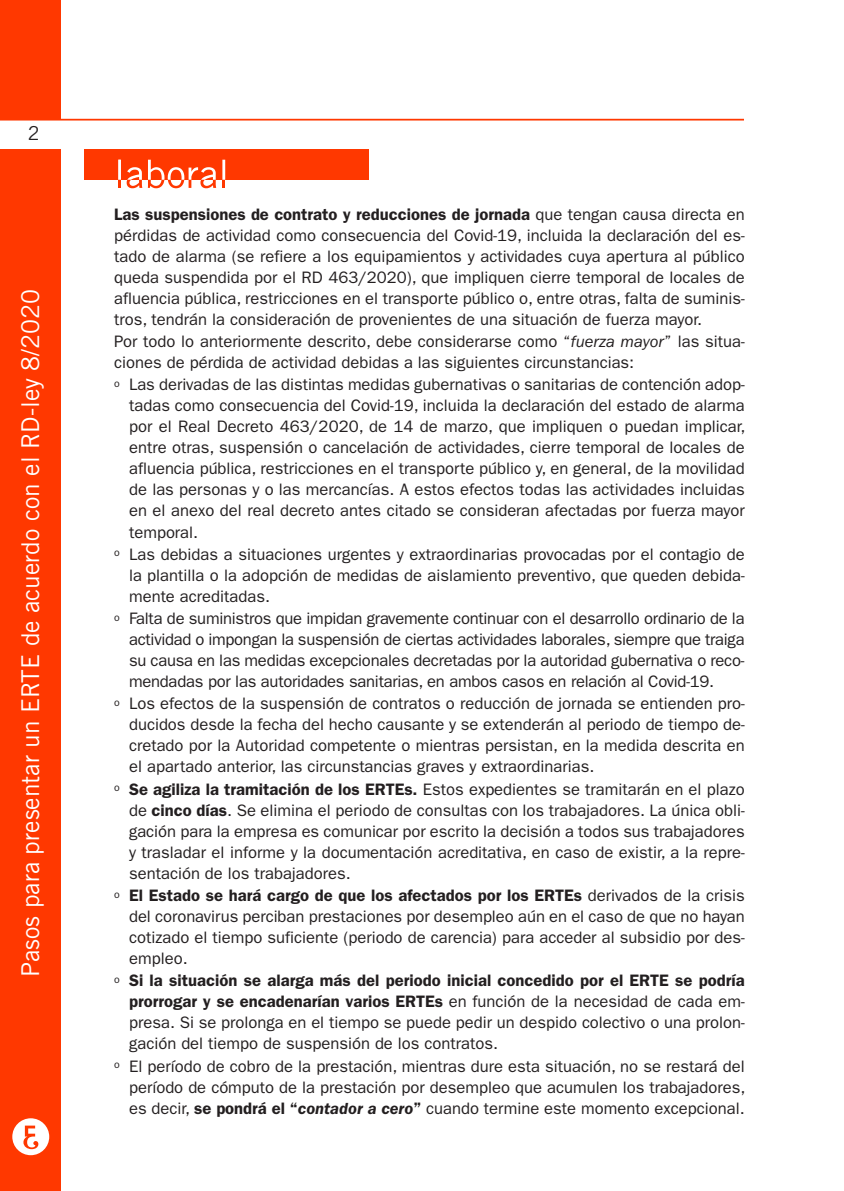
<style>
.page{position:relative;width:844px;height:1191px;background:#fff}
.page>*{position:absolute;margin:0;border:0;box-sizing:border-box;transform-origin:0 0}
.t1{font:24.5px "Trade Gothic";color:#fff}
.t2{font:19.25px "Trade Gothic";color:#231f20}
.t3{font:16.62px "Franklin Gothic";color:#231f20}
.t4{font:600 16.62px "Franklin Gothic";color:#231f20}
.s1{font-weight:400}
.s2{font-style:italic}
.s3{font-weight:600}
.s4{font-weight:600;font-style:italic}
</style>
<div class="page">
<div style="left:0;top:0;width:61px;height:1191px;background:#ff3800"></div>
<div style="left:0;top:121px;width:65px;height:28px;background:#fff"></div>
<hr style="left:0;top:119px;width:743px;height:1px;background:#ff3800">
<div style="left:12px;top:1118px;width:37px;height:37px;background:#fff;border-radius:50%"></div>
<svg style="left:23px;top:1125px;width:15px;height:24px"></svg>
<div style="left:84px;top:149px;width:284px;height:31px;background:#ff3800"></div>
<svg style="left:118px;top:160px;width:108px;height:28px"></svg>
<p class="t2" style="left:28px;top:126px;width:13px">2</p>
<h1 class="t1" style="left:22px;top:977px;width:689px;rotate:-90deg">Pasos para presentar un ERTE de acuerdo con el RD-ley 8/2020</h1>
<p class="t4" style="left:114px;top:208px;width:632px">Las suspensiones de contrato y reducciones de jornada <span class="s1">que tengan causa directa en</span></p>
<p class="t3" style="left:114px;top:229px;width:632px">pérdidas de actividad como consecuencia del Covid-19, incluida la declaración del es-</p>
<p class="t3" style="left:114px;top:250px;width:632px">tado de alarma (se refiere a los equipamientos y actividades cuya apertura al público</p>
<p class="t3" style="left:114px;top:271px;width:632px">queda suspendida por el RD 463/2020), que impliquen cierre temporal de locales de</p>
<p class="t3" style="left:114px;top:292px;width:632px">afluencia pública, restricciones en el transporte público o, entre otras, falta de suminis-</p>
<p class="t3" style="left:114px;top:313px;width:589px">tros, tendrán la consideración de provenientes de una situación de fuerza mayor.</p>
<p class="t3" style="left:114px;top:336px;width:632px">Por todo lo anteriormente descrito, debe considerarse como “<span class="s2">fuerza mayor</span>” las situa-</p>
<p class="t3" style="left:114px;top:357px;width:521px">ciones de pérdida de actividad debidas a las siguientes circunstancias:</p>
<p class="t3" style="left:114px;top:379px;width:632px"><sup>o</sup> Las derivadas de las distintas medidas gubernativas o sanitarias de contención adop-</p>
<p class="t3" style="left:129px;top:400px;width:617px">tadas como consecuencia del Covid-19, incluida la declaración del estado de alarma</p>
<p class="t3" style="left:129px;top:421px;width:617px">por el Real Decreto 463/2020, de 14 de marzo, que impliquen o puedan implicar,</p>
<p class="t3" style="left:129px;top:442px;width:617px">entre otras, suspensión o cancelación de actividades, cierre temporal de locales de</p>
<p class="t3" style="left:129px;top:463px;width:617px">afluencia pública, restricciones en el transporte público y, en general, de la movilidad</p>
<p class="t3" style="left:129px;top:484px;width:617px">de las personas y o las mercancías. A estos efectos todas las actividades incluidas</p>
<p class="t3" style="left:129px;top:505px;width:617px">en el anexo del real decreto antes citado se consideran afectadas por fuerza mayor</p>
<p class="t3" style="left:129px;top:526px;width:71px">temporal.</p>
<p class="t3" style="left:114px;top:548px;width:632px"><sup>o</sup> Las debidas a situaciones urgentes y extraordinarias provocadas por el contagio de</p>
<p class="t3" style="left:129px;top:569px;width:617px">la plantilla o la adopción de medidas de aislamiento preventivo, que queden debida-</p>
<p class="t3" style="left:129px;top:590px;width:142px">mente acreditadas.</p>
<p class="t3" style="left:114px;top:612px;width:632px"><sup>o</sup> Falta de suministros que impidan gravemente continuar con el desarrollo ordinario de la</p>
<p class="t3" style="left:129px;top:633px;width:617px">actividad o impongan la suspensión de ciertas actividades laborales, siempre que traiga</p>
<p class="t3" style="left:129px;top:654px;width:616px">su causa en las medidas excepcionales decretadas por la autoridad gubernativa o reco-</p>
<p class="t3" style="left:129px;top:675px;width:586px">mendadas por las autoridades sanitarias, en ambos casos en relación al Covid-19.</p>
<p class="t3" style="left:114px;top:698px;width:632px"><sup>o</sup> Los efectos de la suspensión de contratos o reducción de jornada se entienden pro-</p>
<p class="t3" style="left:129px;top:719px;width:617px">ducidos desde la fecha del hecho causante y se extenderán al periodo de tiempo de-</p>
<p class="t3" style="left:129px;top:740px;width:617px">cretado por la Autoridad competente o mientras persistan, en la medida descrita en</p>
<p class="t3" style="left:129px;top:761px;width:467px">el apartado anterior, las circunstancias graves y extraordinarias.</p>
<p class="t3" style="left:114px;top:783px;width:632px"><sup>o</sup> <span class="s3">Se agiliza la tramitación de los ERTEs.</span> Estos expedientes se tramitarán en el plazo</p>
<p class="t3" style="left:129px;top:804px;width:617px">de <span class="s3">cinco días</span>. Se elimina el periodo de consultas con los trabajadores. La única obli-</p>
<p class="t3" style="left:129px;top:825px;width:617px">gación para la empresa es comunicar por escrito la decisión a todos sus trabajadores</p>
<p class="t3" style="left:129px;top:846px;width:617px">y trasladar el informe y la documentación acreditativa, en caso de existir, a la repre-</p>
<p class="t3" style="left:129px;top:867px;width:223px">sentación de los trabajadores.</p>
<p class="t4" style="left:114px;top:889px;width:632px"><sup>o</sup> El Estado se hará cargo de que los afectados por los ERTEs <span class="s1">derivados de la crisis</span></p>
<p class="t3" style="left:129px;top:910px;width:617px">del coronavirus perciban prestaciones por desempleo aún en el caso de que no hayan</p>
<p class="t3" style="left:129px;top:931px;width:617px">cotizado el tiempo suficiente (periodo de carencia) para acceder al subsidio por des-</p>
<p class="t3" style="left:129px;top:952px;width:60px">empleo.</p>
<p class="t4" style="left:114px;top:975px;width:632px"><sup>o</sup> Si la situación se alarga más del periodo inicial concedido por el ERTE se podría</p>
<p class="t4" style="left:129px;top:996px;width:617px">prorrogar y se encadenarían varios ERTEs <span class="s1">en función de la necesidad de cada em-</span></p>
<p class="t3" style="left:129px;top:1017px;width:617px">presa. Si se prolonga en el tiempo se puede pedir un despido colectivo o una prolon-</p>
<p class="t3" style="left:129px;top:1038px;width:370px">gación del tiempo de suspensión de los contratos.</p>
<p class="t3" style="left:114px;top:1060px;width:632px"><sup>o</sup> El período de cobro de la prestación, mientras dure esta situación, no se restará del</p>
<p class="t3" style="left:129px;top:1081px;width:617px">período de cómputo de la prestación por desempleo que acumulen los trabajadores,</p>
<p class="t3" style="left:129px;top:1102px;width:617px">es decir, <span class="s3">se pondrá el “</span><span class="s4">contador a cero</span><span class="s3">”</span> cuando termine este momento excepcional.</p>
</div>
